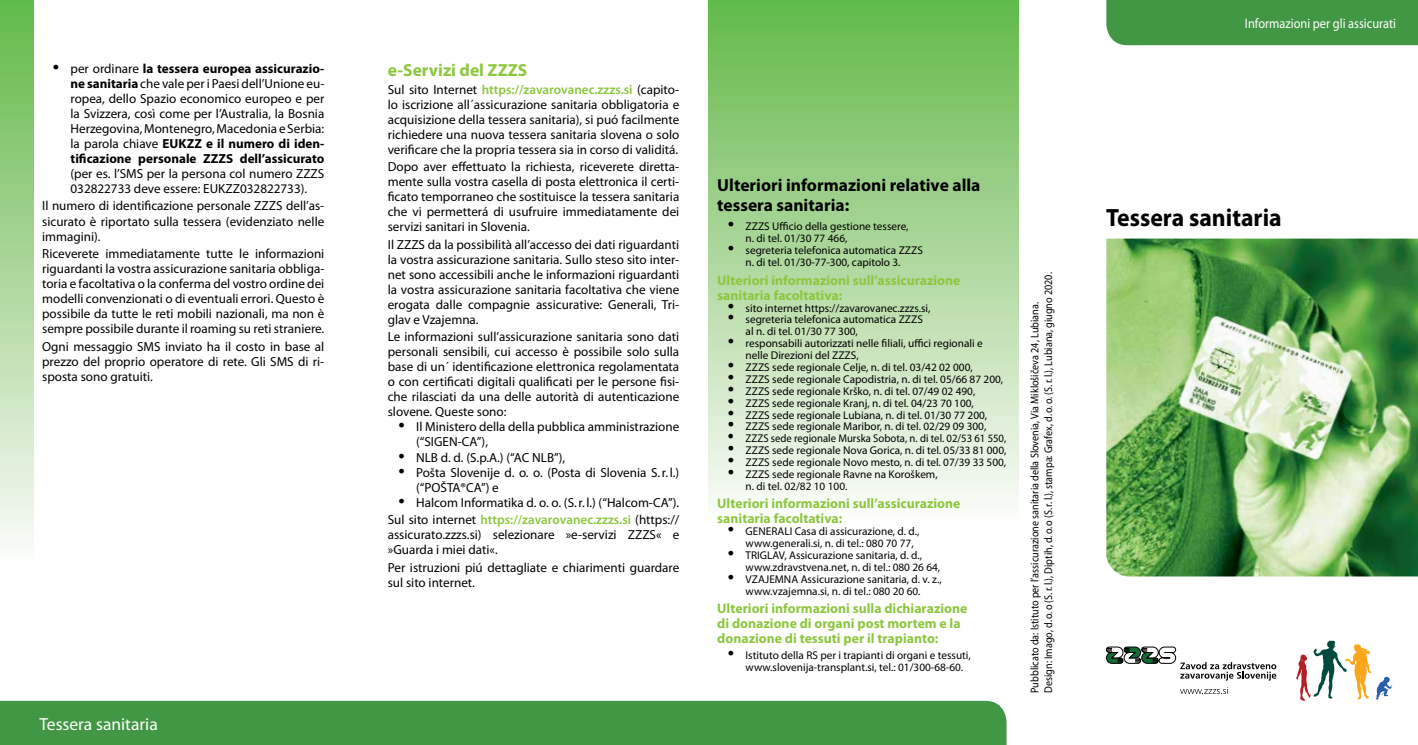
<style>
.page{position:relative;width:1418px;height:745px;background:#fff}
.page>*{position:absolute;margin:0;border:0;box-sizing:border-box;transform-origin:0 0}
.t1{font:700 25px "Myriad Pro";color:#000;scale:.95 1}
.t2{font:700 17.5px/20px "Myriad Pro";color:#000}
.t3{font:17.5px "Myriad Pro";color:#fff}
.t4{font:700 17.5px "Myriad Pro";color:#8dc63f}
.t5{font:700 13.75px/15px "Myriad Pro";color:#8dc63f}
.t6{font:13.75px "Myriad Pro";color:#fff;scale:.9 1}
.t7{font:13.12px/15px "Myriad Pro";color:#000;text-align:justify}
.t8{font:11.25px/11.9px "Myriad Pro";color:#000}
.t9{font:11.25px/13.8px "Myriad Pro";color:#000;scale:.9 1}
.t10{font:11.25px "Myriad Pro";color:#000;scale:.95 1}
.s1{font-size:22.5px}
.s2{font-weight:700}
.s3{font-weight:600;color:#8dc63f}
</style>
<div class="page">
<div style="left:0;top:0;width:33px;height:744px;background:linear-gradient(to bottom,#67b94d,#fff)"></div>
<div style="left:0;top:700px;width:1006px;height:44px;background:#429745"></div>
<svg style="left:709px;top:0;width:309px;height:501px;background:#abd89c"></svg>
<img style="left:1106px;top:238px;width:311px;height:338px">
<div style="left:1106px;top:0;width:311px;height:45px;background:#429745"></div>
<svg style="left:1106px;top:646px;width:170px;height:34px"></svg>
<svg style="left:1180px;top:687px;width:48px;height:6px"></svg>
<svg style="left:1296px;top:640px;width:96px;height:60px"></svg>
<p class="t7" style="left:71px;top:61px;width:255px;text-indent:-18px"><span class="s1">•</span> per ordinare <span class="s2">la tessera europea assicurazio&shy;ne sanitaria</span> che vale per i Paesi dell’Unione eu&shy;ropea, dello Spazio economico europeo e per la Svizzera, così come per l’Australia, la Bosnia Herzegovina, Montenegro, Macedonia e Serbia: la parola chiave <span class="s2">EUKZZ e il numero di iden&shy;tificazione personale ZZZS dell’assicurato</span></p>
<p class="t7" style="left:71px;top:166px;width:255px">(per es. l’SMS per la persona col numero ZZZS<br>032822733 deve essere: EUKZZ032822733).</p>
<p class="t7" style="left:42px;top:198px;width:284px">Il numero di identificazione personale ZZZS dell’as&shy;sicurato è riportato sulla tessera (evidenziato nelle immagini).</p>
<p class="t7" style="left:42px;top:246px;width:284px">Riceverete immediatamente tutte le informazioni riguardanti la vostra assicurazione sanitaria obbliga&shy;toria e facoltativa o la conferma del vostro ordine dei modelli convenzionati o di eventuali errori. Questo è possibile da tutte le reti mobili nazionali, ma non è sempre possibile durante il roaming su reti straniere.</p>
<p class="t7" style="left:42px;top:338px;width:284px">Ogni messaggio SMS inviato ha il costo in base al prezzo del proprio operatore di rete. Gli SMS di ri&shy;sposta sono gratuiti.</p>
<h2 class="t3" style="left:39px;top:712px;width:120px">Tessera sanitaria</h2>
<h2 class="t4" style="left:388px;top:59px;width:141px">e-Servizi del ZZZS</h2>
<p class="t7" style="left:388px;top:81px;width:293px">Sul sito Internet <span class="s3">https://zavarovanec.zzzs.si</span> (capito&shy;lo iscrizione all´assicurazione sanitaria obbligatoria e acquisizione della tessera sanitaria), si puó facilmente richiedere una nuova tessera sanitaria slovena o solo verificare che la propria tessera sia in corso di validitá.</p>
<p class="t7" style="left:388px;top:159px;width:293px">Dopo aver effettuato la richiesta, riceverete diretta&shy;mente sulla vostra casella di posta elettronica il certi&shy;ficato temporraneo che sostituisce la tessera sanitaria che vi permetterá di usufruire immediatamente dei servizi sanitari in Slovenia.</p>
<p class="t7" style="left:388px;top:236px;width:293px">Il ZZZS da la possibilità all’accesso dei dati riguardanti la vostra assicurazione sanitaria. Sullo steso sito inter&shy;net sono accessibili anche le informazioni riguardanti la vostra assicurazione sanitaria facoltativa che viene erogata dalle compagnie assicurative: Generali, Tri&shy;glav e Vzajemna.</p>
<p class="t7" style="left:388px;top:329px;width:293px">Le informazioni sull’assicurazione sanitaria sono dati personali sensibili, cui accesso è possibile solo sulla base di un´ identificazione elettronica regolamentata o con certificati digitali qualificati per le persone fisi&shy;che rilasciati da una delle autorità di autenticazione slovene. Queste sono:</p>
<p class="t7" style="left:416px;top:419px;width:265px;text-indent:-18px"><span class="s1">•</span> Il Ministero della della pubblica amministrazione (“SIGEN-CA”),</p>
<p class="t7" style="left:398px;top:449px;width:168px"><span class="s1">•</span> NLB d. d. (S.p.A.) (“AC NLB”),</p>
<p class="t7" style="left:416px;top:464px;width:265px;text-indent:-18px"><span class="s1">•</span> Pošta Slovenije d. o. o. (Posta di Slovenia S.r. l.) (“POŠTA®CA”) e</p>
<p class="t7" style="left:388px;top:493px;width:293px;line-height:17.5px;text-align:right"><span class="s1">•</span> Halcom Informatika d. o. o. (S.r. l.) (“Halcom-CA”).<br>Sul sito internet <span class="s3">https://zavarovanec.zzzs.si</span> (https://</p>
<p class="t7" style="left:388px;top:526px;width:293px">assicurato.zzzs.si) selezionare »e-servizi ZZZS« e »Guarda i miei dati«.</p>
<p class="t7" style="left:388px;top:559px;width:293px">Per istruzioni piú dettagliate e chiarimenti guardare sul sito internet.</p>
<h2 class="t2" style="left:717px;top:175px;width:265px">Ulteriori informazioni relative alla tessera sanitaria:</h2>
<p class="t8" style="left:745px;top:220px;width:164px;text-indent:-18px"><span class="s1">•</span> ZZZS Ufficio della gestione tessere, n. di tel. 01/30 77 466,</p>
<p class="t8" style="left:728px;top:244px;width:196px;text-align:center"><span class="s1">•</span> segreteria telefonica automatica ZZZS n. di tel. 01/30-77-300, capitolo 3.</p>
<p class="t5" style="left:717px;top:272px;width:245px">Ulteriori informazioni sull’assicurazione sanitaria facoltativa:</p>
<p class="t8" style="left:728px;top:301px;width:204px"><span class="s1">•</span> sito internet https://zavarovanec.zzzs.si,</p>
<p class="t8" style="left:745px;top:313px;width:179px;text-indent:-18px"><span class="s1">•</span> segreteria telefonica automatica ZZZS al n. di tel. 01/30 77 300,</p>
<p class="t8" style="left:745px;top:337px;width:239px;text-indent:-18px"><span class="s1">•</span> responsabili autorizzati nelle filiali, uffici regionali e nelle Direzioni del ZZZS,</p>
<p class="t8" style="left:728px;top:361px;width:246px"><span class="s1">•</span> ZZZS sede regionale Celje, n. di tel. 03/42 02 000,</p>
<p class="t8" style="left:728px;top:373px;width:277px"><span class="s1">•</span> ZZZS sede regionale Capodistria, n. di tel. 05/66 87 200,</p>
<p class="t8" style="left:728px;top:384px;width:249px"><span class="s1">•</span> ZZZS sede regionale Krško, n. di tel. 07/49 02 490,</p>
<p class="t8" style="left:728px;top:396px;width:247px"><span class="s1">•</span> ZZZS sede regionale Kranj, n. di tel. 04/23 70 100,</p>
<p class="t8" style="left:728px;top:408px;width:261px"><span class="s1">•</span> ZZZS sede regionale Lubiana, n. di tel. 01/30 77 200,</p>
<p class="t8" style="left:728px;top:420px;width:260px"><span class="s1">•</span> ZZZS sede regionale Maribor, n. di tel. 02/29 09 300,</p>
<p class="t10" style="left:728px;top:431px;width:294px"><span class="s1">•</span> ZZZS sede regionale Murska Sobota, n. di tel. 02/53 61 550,</p>
<p class="t8" style="left:728px;top:444px;width:280px"><span class="s1">•</span> ZZZS sede regionale Nova Gorica, n. di tel. 05/33 81 000,</p>
<p class="t8" style="left:728px;top:456px;width:280px"><span class="s1">•</span> ZZZS sede regionale Novo mesto, n. di tel. 07/39 33 500,</p>
<p class="t8" style="left:745px;top:468px;width:193px;text-indent:-18px"><span class="s1">•</span> ZZZS sede regionale Ravne na Koroškem, n. di tel. 02/82 10 100.</p>
<p class="t5" style="left:717px;top:495px;width:245px">Ulteriori informazioni sull’assicurazione sanitaria facoltativa:</p>
<p class="t8" style="left:745px;top:525px;width:175px;text-indent:-18px"><span class="s1">•</span> GENERALI Casa di assicurazione, d. d., www.generali.si, n. di tel.: 080 70 77,</p>
<p class="t8" style="left:745px;top:549px;width:196px;text-indent:-18px"><span class="s1">•</span> TRIGLAV, Assicurazione sanitaria, d. d., www.zdravstvena.net, n. di tel.: 080 26 64,</p>
<p class="t8" style="left:728px;top:572px;width:215px;text-align:center"><span class="s1">•</span> VZAJEMNA Assicurazione sanitaria, d. v. z., www.vzajemna.si, n. di tel.: 080 20 60.</p>
<p class="t5" style="left:717px;top:600px;width:252px">Ulteriori informazioni sulla dichiarazione di donazione di organi post mortem e la donazione di tessuti per il trapianto:</p>
<p class="t8" style="left:745px;top:648px;width:227px;text-indent:-18px"><span class="s1">•</span> Istituto della RS per i trapianti di organi e tessuti, www.slovenija-transplant.si, tel.: 01/300-68-60.</p>
<p class="t9" style="left:1027px;top:692px;width:468px;rotate:-90deg">Pubblicato da: Istituto per l’assicurazione sanitaria della Slovenia, Via Miklošičeva 24, Lubiana.<br>Design: Imago, d.o.o (S.r. l.), Diptih, d.o.o (S.r. l.), stampa: Grafex, d.o.o. (S.r. l.), Lubiana, giugno 2020.</p>
<p class="t6" style="left:1244px;top:15px;width:169px">Informazioni per gli assicurati</p>
<h1 class="t1" style="left:1106px;top:201px;width:186px">Tessera sanitaria</h1>
</div>
